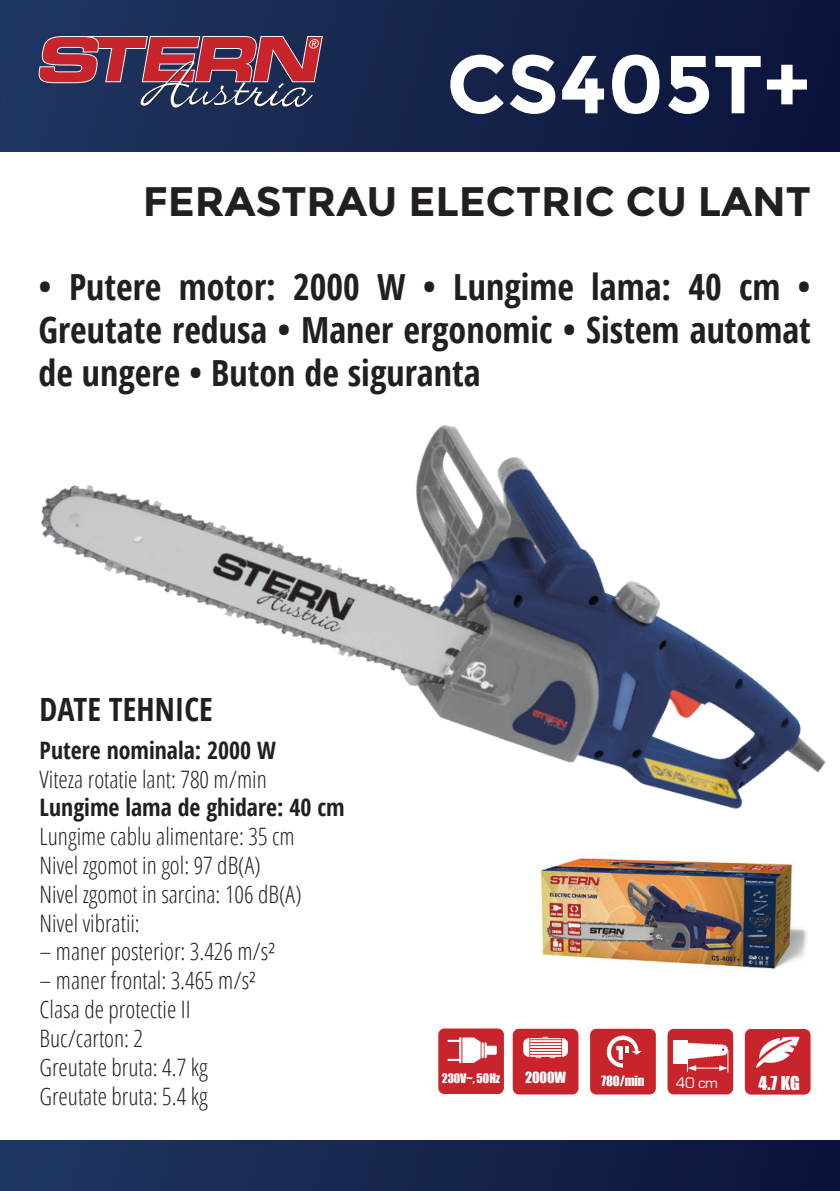
<style>
.page{position:relative;width:840px;height:1191px;background:#fff}
.page>*{position:absolute;margin:0;border:0;box-sizing:border-box;transform-origin:0 0}
.t1{font:700 82px "Montserrat";color:#fff}
.t2{font:700 41.2px "Montserrat";color:#231f20}
.t3{font:700 condensed 36px/43.2px "Open Sans";color:#231f20;text-align:justify}
.t4{font:700 condensed 32px "Open Sans";color:#231f20}
.t5{font:300 condensed 24px/28.8px "Open Sans";color:#231f20}
.t6{font:700 condensed 24px "Open Sans";color:#231f20}
.t7{font:17.6px "Impact";color:#fff}
.t8{font:15.8px "Eurostile";color:#fff}
.t9{font:14.2px "Impact";letter-spacing:-.01em;color:#fff}
.t10{font:12.8px "Impact";letter-spacing:-.01em;color:#fff}
.t11{font:12px "Impact";letter-spacing:-.01em;color:#fff}
</style>
<div class="page">
<div style="left:0;top:0;width:839px;height:151px;background:linear-gradient(to right,#1f3761,#0c133b)"></div>
<svg style="left:38px;top:36px;width:284px;height:73px;background:#774258"></svg>
<div style="left:0;top:1140px;width:839px;height:51px;background:linear-gradient(to right,#203861,#0b133a)"></div>
<img style="left:541px;top:898px;width:266px;height:157px">
<img style="left:41px;top:425px;width:785px;height:473px">
<div style="left:512px;top:1028px;width:66px;height:66px;background:#c8242b;border-radius:6px"></div>
<svg style="left:523px;top:1036px;width:44px;height:22px"></svg>
<div style="left:589px;top:1028px;width:66px;height:66px;background:#c8242b;border-radius:6px"></div>
<svg style="left:606px;top:1035px;width:35px;height:32px"></svg>
<div style="left:438px;top:1028px;width:65px;height:66px;background:#c8242b;border-radius:6px"></div>
<svg style="left:447px;top:1037px;width:39px;height:26px"></svg>
<div style="left:485px;top:1045px;width:11px;height:9px;background:#fff"></div>
<div style="left:744px;top:1029px;width:66px;height:65px;background:#c8242b;border-radius:6px"></div>
<svg style="left:756px;top:1036px;width:43px;height:31px"></svg>
<div style="left:667px;top:1028px;width:65px;height:66px;background:#c8242b;border-radius:6px"></div>
<div style="left:672px;top:1040px;width:15px;height:23px;background:#fff"></div>
<svg style="left:686px;top:1042px;width:42px;height:30px"></svg>
<h1 class="t1" style="left:446px;top:36px;width:365px">CS405T+</h1>
<h2 class="t2" style="left:143px;top:177px;width:669px">FERASTRAU ELECTRIC CU LANT</h2>
<h3 class="t3" style="left:39px;top:264px;width:773px">• Putere motor: 2000 W • Lungime lama: 40 cm • Greutate redusa • Maner ergonomic • Sistem automat de ungere • Buton de siguranta</h3>
<h3 class="t4" style="left:40px;top:687px;width:175px">DATE TEHNICE</h3>
<p class="t6" style="left:40px;top:733px;width:238px">Putere nominala: 2000 W</p>
<p class="t5" style="left:40px;top:763px;width:228px">Viteza rotatie lant: 780 m/min</p>
<p class="t6" style="left:40px;top:791px;width:306px">Lungime lama de ghidare: 40 cm</p>
<p class="t5" style="left:40px;top:821px;width:263px">Lungime cablu alimentare: 35 cm<br>Nivel zgomot in gol: 97 dB(A)<br>Nivel zgomot in sarcina: 106 dB(A)<br>Nivel vibratii:</p>
<p class="t5" style="left:40px;top:936px;width:237px">– maner posterior: 3.426 m/s²</p>
<p class="t5" style="left:40px;top:965px;width:218px">– maner frontal: 3.465 m/s²<br>Clasa de protectie II<br>Buc/carton: 2<br>Greutate bruta: 4.7 kg<br>Greutate bruta: 5.4 kg</p>
<p class="t9" style="left:525px;top:1066px;width:42px">2000W</p>
<p class="t10" style="left:601px;top:1071px;width:45px">780/min</p>
<p class="t11" style="left:441px;top:1068px;width:60px">230V~, 50Hz</p>
<p class="t8" style="left:675px;top:1074px;width:44px">40 cm</p>
<p class="t7" style="left:758px;top:1069px;width:43px">4.7 KG</p>
</div>
